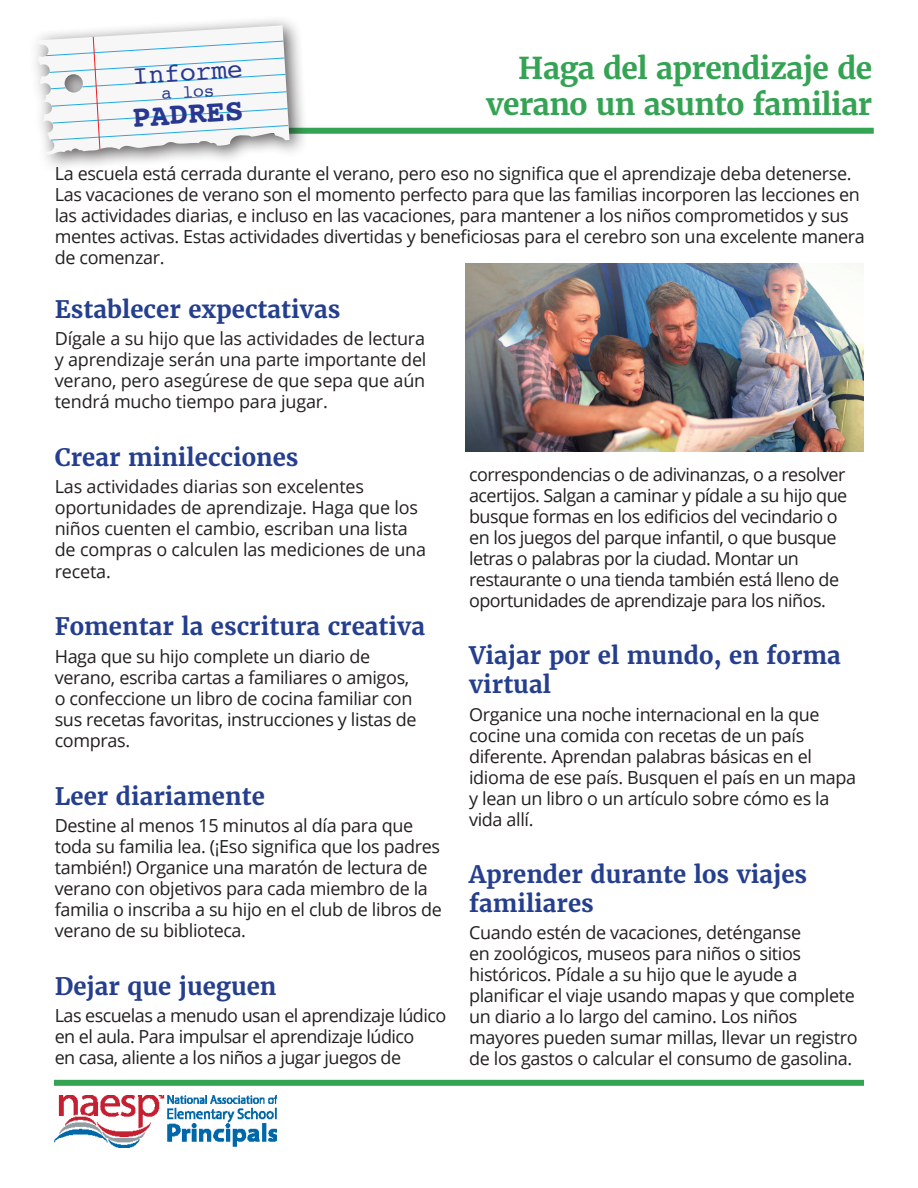
<style>
.page{position:relative;width:918px;height:1188px;background:#fff}
.page>*{position:absolute;margin:0;border:0;box-sizing:border-box;transform-origin:0 0}
.t1{font:700 31.05px "Courier";color:#283890}
.t2{font:700 30px/36px "Merriweather";letter-spacing:-.02em;color:#35a354;text-align:right}
.t3{font:26.25px "Courier";color:#283890}
.t4{font:700 24px/28.8px "Merriweather";color:#253f8e}
.t5{font:18px/21px "Open Sans";letter-spacing:-.02em;color:#231f20}
.t6{font:17.85px "Courier";color:#283890}
</style>
<div class="page">
<div style="left:65px;top:128px;width:809px;height:6px;background:#35a354"></div>
<div style="left:54px;top:1080px;width:810px;height:6px;background:#35a354"></div>
<img style="left:55px;top:1096px;width:222px;height:52px">
<img style="left:466px;top:263px;width:398px;height:189px">
<div style="left:27px;top:15px;width:281px;height:158px;background:#231f20;opacity:.75"></div>
<svg style="left:36px;top:25px;width:254px;height:130px"></svg>
<h3 class="t3" style="left:131px;top:56px;width:112px;rotate:-4deg">Informe</h3>
<p class="t6" style="left:160px;top:80px;width:55px;rotate:-4deg">a los</p>
<h1 class="t1" style="left:130px;top:92px;width:113px;rotate:-4deg">PADRES</h1>
<h2 class="t2" style="left:486px;top:50px;width:388px">Haga del aprendizaje de verano un asunto familiar</h2>
<p class="t5" style="left:55px;top:163px;width:812px">La escuela está cerrada durante el verano, pero eso no significa que el aprendizaje deba detenerse.<br>Las vacaciones de verano son el momento perfecto para que las familias incorporen las lecciones en las actividades diarias, e incluso en las vacaciones, para mantener a los niños comprometidos y sus mentes activas. Estas actividades divertidas y beneficiosas para el cerebro son una excelente manera de comenzar.</p>
<h3 class="t4" style="left:55px;top:295px;width:287px">Establecer expectativas</h3>
<p class="t5" style="left:55px;top:328px;width:373px;text-align:justify">Dígale a su hijo que las actividades de lectura y aprendizaje serán una parte importante del verano, pero asegúrese de que sepa que aún tendrá mucho tiempo para jugar.</p>
<h3 class="t4" style="left:55px;top:442px;width:245px">Crear minilecciones</h3>
<p class="t5" style="left:55px;top:476px;width:373px">Las actividades diarias son excelentes oportunidades de aprendizaje. Haga que los niños cuenten el cambio, escriban una lista de compras o calculen las mediciones de una receta.</p>
<h3 class="t4" style="left:55px;top:612px;width:372px">Fomentar la escritura creativa</h3>
<p class="t5" style="left:55px;top:645px;width:363px">Haga que su hijo complete un diario de verano, escriba cartas a familiares o amigos, o confeccione un libro de cocina familiar con sus recetas favoritas, instrucciones y listas de compras.</p>
<h3 class="t4" style="left:55px;top:781px;width:212px">Leer diariamente</h3>
<p class="t5" style="left:55px;top:815px;width:389px">Destine al menos 15 minutos al día para que toda su familia lea. (¡Eso significa que los padres también!) Organice una maratón de lectura de verano con objetivos para cada miembro de la familia o inscriba a su hijo en el club de libros de verano de su biblioteca.</p>
<h3 class="t4" style="left:55px;top:971px;width:223px">Dejar que jueguen</h3>
<p class="t5" style="left:55px;top:1005px;width:393px">Las escuelas a menudo usan el aprendizaje lúdico en el aula. Para impulsar el aprendizaje lúdico<br>en casa, aliente a los niños a jugar juegos de</p>
<p class="t5" style="left:469px;top:463px;width:380px">correspondencias o de adivinanzas, o a resolver acertijos. Salgan a caminar y pídale a su hijo que busque formas en los edificios del vecindario o en los juegos del parque infantil, o que busque letras o palabras por la ciudad. Montar un restaurante o una tienda también está lleno de oportunidades de aprendizaje para los niños.</p>
<h3 class="t4" style="left:469px;top:641px;width:373px">Viajar por el mundo, en forma virtual</h3>
<p class="t5" style="left:469px;top:703px;width:388px">Organice una noche internacional en la que cocine una comida con recetas de un país diferente. Aprendan palabras básicas en el idioma de ese país. Busquen el país en un mapa y lean un libro o un artículo sobre cómo es la vida allí.</p>
<h3 class="t4" style="left:469px;top:860px;width:340px">Aprender durante los viajes familiares</h3>
<p class="t5" style="left:469px;top:922px;width:390px">Cuando estén de vacaciones, deténganse<br>en zoológicos, museos para niños o sitios históricos. Pídale a su hijo que le ayude a planificar el viaje usando mapas y que complete un diario a lo largo del camino. Los niños mayores pueden sumar millas, llevar un registro de los gastos o calcular el consumo de gasolina.</p>
</div>
